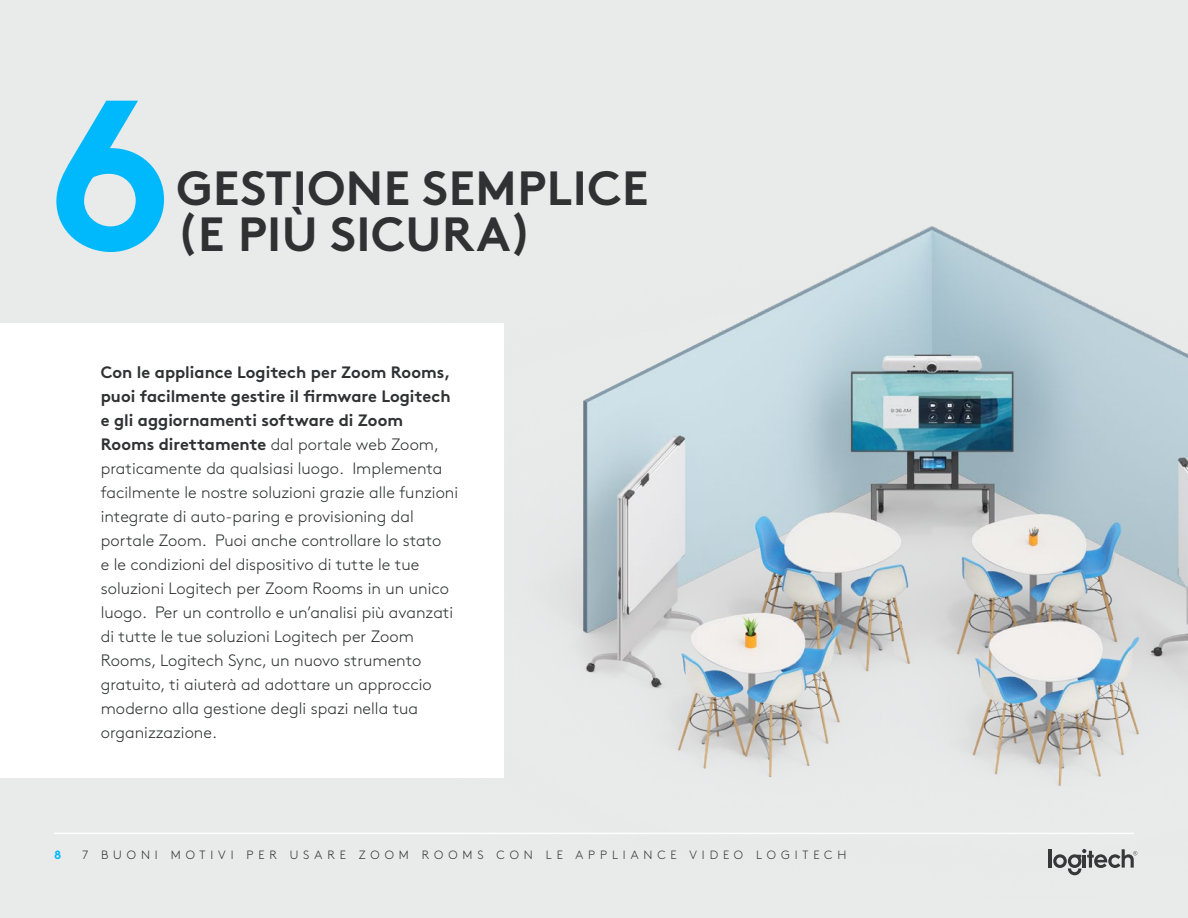
<style>
.page{position:relative;width:1188px;height:918px;background:#e9ebeb}
.page>*{position:absolute;margin:0;border:0;box-sizing:border-box;transform-origin:0 0}
.t1{font:700 213.15px "Brown Pro";color:#00b8fc}
.t2{font:700 48px/46.5px "Brown Pro";letter-spacing:.01em;color:#2f3132}
.t3{font:300 16.5px/24px "Brown Pro";color:#2f3132}
.t4{font:300 12px "Brown Pro";letter-spacing:.41em;color:#2f3132}
.t5{font:700 12px "Brown Pro";color:#00b8fc}
.s1{font-weight:700}
</style>
<div class="page">
<hr style="left:54px;top:833px;width:1080px;height:1px;background:#fff">
<img style="left:565px;top:226px;width:623px;height:650px">
<div style="left:0;top:323px;width:504px;height:455px;background:#fff"></div>
<h1 class="t1" style="left:47px;top:3px;width:127px">6</h1>
<h2 class="t2" style="left:176px;top:160px;width:474px">GESTIONE SEMPLICE (E PIÙ SICURA)</h2>
<p class="t3" style="left:101px;top:359px;width:359px"><span class="s1">Con le appliance Logitech per Zoom Rooms, puoi facilmente gestire il firmware Logitech e gli aggiornamenti software di Zoom Rooms direttamente</span> dal portale web Zoom, praticamente da qualsiasi luogo. Implementa facilmente le nostre soluzioni grazie alle funzioni integrate di auto-paring e provisioning dal portale Zoom. Puoi anche controllare lo stato<br>e le condizioni del dispositivo di tutte le tue soluzioni Logitech per Zoom Rooms in un unico luogo. Per un controllo e un’analisi più avanzati di tutte le tue soluzioni Logitech per Zoom Rooms, Logitech Sync, un nuovo strumento gratuito, ti aiuterà ad adottare un approccio moderno alla gestione degli spazi nella tua organizzazione.</p>
<p class="t5" style="left:54px;top:845px;width:9px">8</p>
<p class="t4" style="left:82px;top:846px;width:766px">7 BUONI MOTIVI PER USARE ZOOM ROOMS CON LE APPLIANCE VIDEO LOGITECH</p>
</div>
